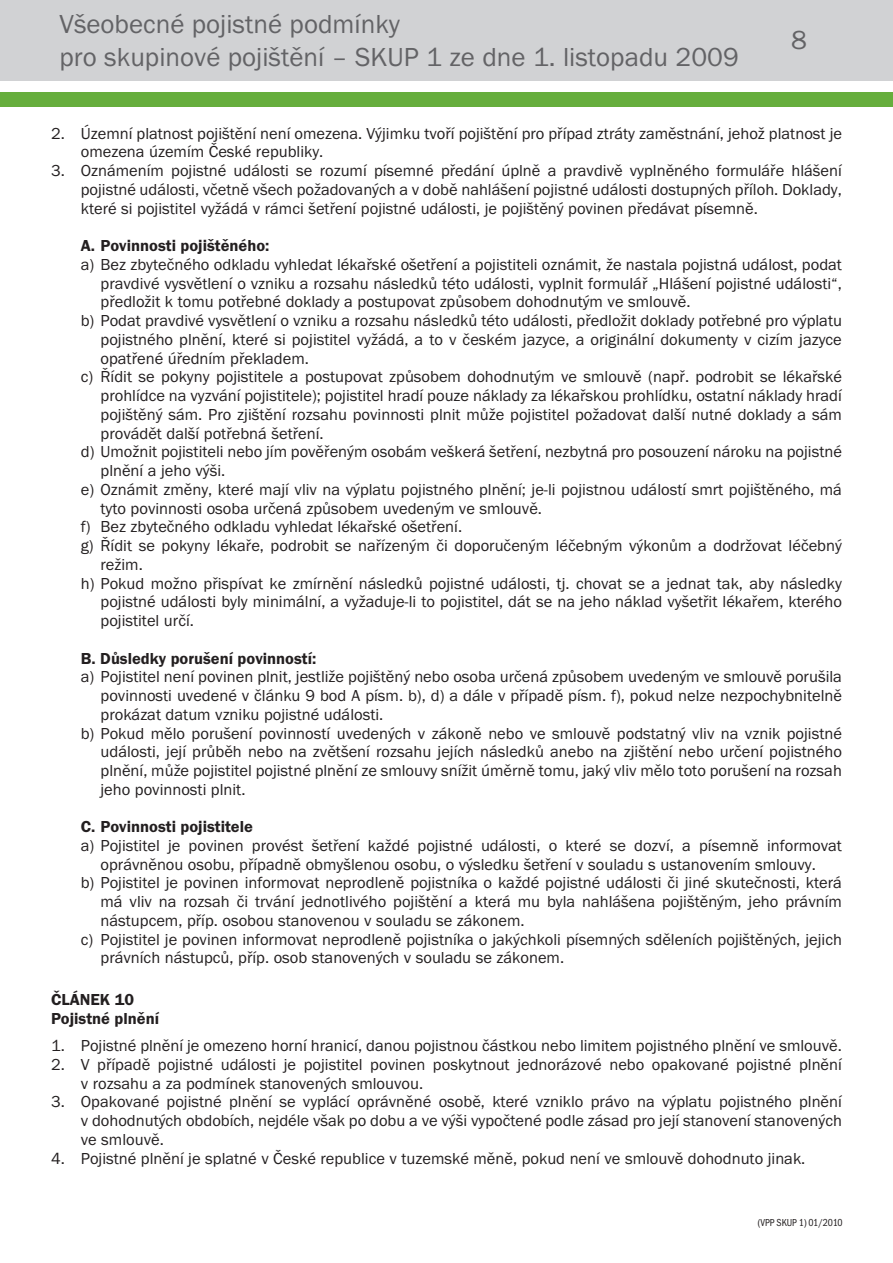
<style>
.page{position:relative;width:893px;height:1263px;background:#fff}
.page>*{position:absolute;margin:0;border:0;box-sizing:border-box;transform-origin:0 0}
.t1{font:27px/32.4px "Franklin Got Itc TOT Boo";color:#636366}
.t2{font:16.5px/18.8px "Franklin Got Itc TOT Boo";color:#231f20}
.t3{font:16.5px/18.8px "Franklin Got Itc TOT Dem";color:#231f20}
.t4{font:10.5px "Franklin Got Itc TOT Boo Con";color:#231f20;scale:.96 1}
</style>
<div class="page">
<div style="left:0;top:0;width:893px;height:81px;background:#d1d2d4"></div>
<div style="left:0;top:92px;width:893px;height:15px;background:#66ae3d"></div>
<h1 class="t1" style="left:60px;top:8px;width:681px">Všeobecné pojistné podmínky<br>pro skupinové pojištění – SKUP 1 ze dne 1. listopadu 2009</h1>
<h1 class="t1" style="left:791px;top:25px;width:17px">8</h1>
<p class="t2" style="left:81px;top:124px;width:763px;text-indent:-30px">2. Územní platnost pojištění není omezena. Výjimku tvoří pojištění pro případ ztráty zaměstnání, jehož platnost je omezena územím České republiky.</p>
<p class="t2" style="left:81px;top:161px;width:763px;text-align:justify;text-indent:-30px">3. Oznámením pojistné události se rozumí písemné předání úplně a pravdivě vyplněného formuláře hlášení pojistné události, včetně všech požadovaných a v době nahlášení pojistné události dostupných příloh. Doklady, které si pojistitel vyžádá v rámci šetření pojistné události, je pojištěný povinen předávat písemně.</p>
<p class="t3" style="left:81px;top:236px;width:190px">A. Povinnosti pojištěného:</p>
<p class="t2" style="left:81px;top:255px;width:763px">a) Bez zbytečného odkladu vyhledat lékařské ošetření a pojistiteli oznámit, že nastala pojistná událost, podat</p>
<p class="t2" style="left:101px;top:274px;width:743px">pravdivé vysvětlení o vzniku a rozsahu následků této události, vyplnit formulář „Hlášení pojistné události“,</p>
<p class="t2" style="left:101px;top:293px;width:592px">předložit k tomu potřebné doklady a postupovat způsobem dohodnutým ve smlouvě.</p>
<p class="t2" style="left:81px;top:311px;width:763px">b) Podat pravdivé vysvětlení o vzniku a rozsahu následků této události, předložit doklady potřebné pro výplatu</p>
<p class="t2" style="left:101px;top:330px;width:743px">pojistného plnění, které si pojistitel vyžádá, a to v českém jazyce, a originální dokumenty v cizím jazyce</p>
<p class="t2" style="left:101px;top:349px;width:210px">opatřené úředním překladem.</p>
<p class="t2" style="left:81px;top:368px;width:763px">c) Řídit se pokyny pojistitele a postupovat způsobem dohodnutým ve smlouvě (např. podrobit se lékařské</p>
<p class="t2" style="left:101px;top:386px;width:743px">prohlídce na vyzvání pojistitele); pojistitel hradí pouze náklady za lékařskou prohlídku, ostatní náklady hradí</p>
<p class="t2" style="left:101px;top:405px;width:743px">pojištěný sám. Pro zjištění rozsahu povinnosti plnit může pojistitel požadovat další nutné doklady a sám</p>
<p class="t2" style="left:101px;top:424px;width:225px">provádět další potřebná šetření.</p>
<p class="t2" style="left:81px;top:443px;width:763px">d) Umožnit pojistiteli nebo jím pověřeným osobám veškerá šetření, nezbytná pro posouzení nároku na pojistné</p>
<p class="t2" style="left:101px;top:461px;width:126px">plnění a jeho výši.</p>
<p class="t2" style="left:81px;top:480px;width:763px">e) Oznámit změny, které mají vliv na výplatu pojistného plnění; je-li pojistnou událostí smrt pojištěného, má</p>
<p class="t2" style="left:101px;top:499px;width:443px">tyto povinnosti osoba určená způsobem uvedeným ve smlouvě.</p>
<p class="t2" style="left:81px;top:518px;width:383px">f) Bez zbytečného odkladu vyhledat lékařské ošetření.</p>
<p class="t2" style="left:81px;top:536px;width:763px">g) Řídit se pokyny lékaře, podrobit se nařízeným či doporučeným léčebným výkonům a dodržovat léčebný</p>
<p class="t2" style="left:101px;top:555px;width:44px">režim.</p>
<p class="t2" style="left:81px;top:574px;width:763px">h) Pokud možno přispívat ke zmírnění následků pojistné události, tj. chovat se a jednat tak, aby následky</p>
<p class="t2" style="left:101px;top:593px;width:743px">pojistné události byly minimální, a vyžaduje-li to pojistitel, dát se na jeho náklad vyšetřit lékařem, kterého</p>
<p class="t2" style="left:101px;top:611px;width:95px">pojistitel určí.</p>
<p class="t3" style="left:81px;top:649px;width:237px">B. Důsledky porušení povinností:</p>
<p class="t2" style="left:81px;top:668px;width:763px">a) Pojistitel není povinen plnit, jestliže pojištěný nebo osoba určená způsobem uvedeným ve smlouvě porušila</p>
<p class="t2" style="left:101px;top:686px;width:743px">povinnosti uvedené v článku 9 bod A písm. b), d) a dále v případě písm. f), pokud nelze nezpochybnitelně</p>
<p class="t2" style="left:101px;top:705px;width:284px">prokázat datum vzniku pojistné události.</p>
<p class="t2" style="left:81px;top:724px;width:763px">b) Pokud mělo porušení povinností uvedených v zákoně nebo ve smlouvě podstatný vliv na vznik pojistné</p>
<p class="t2" style="left:101px;top:743px;width:743px">události, její průběh nebo na zvětšení rozsahu jejích následků anebo na zjištění nebo určení pojistného</p>
<p class="t2" style="left:101px;top:761px;width:743px">plnění, může pojistitel pojistné plnění ze smlouvy snížit úměrně tomu, jaký vliv mělo toto porušení na rozsah</p>
<p class="t2" style="left:101px;top:780px;width:146px">jeho povinnosti plnit.</p>
<p class="t3" style="left:81px;top:817px;width:174px">C. Povinnosti pojistitele</p>
<p class="t2" style="left:81px;top:836px;width:763px">a) Pojistitel je povinen provést šetření každé pojistné události, o které se dozví, a písemně informovat</p>
<p class="t2" style="left:101px;top:855px;width:717px">oprávněnou osobu, případně obmyšlenou osobu, o výsledku šetření v souladu s ustanovením smlouvy.</p>
<p class="t2" style="left:81px;top:874px;width:763px">b) Pojistitel je povinen informovat neprodleně pojistníka o každé pojistné události či jiné skutečnosti, která</p>
<p class="t2" style="left:101px;top:892px;width:743px">má vliv na rozsah či trvání jednotlivého pojištění a která mu byla nahlášena pojištěným, jeho právním</p>
<p class="t2" style="left:101px;top:911px;width:425px">nástupcem, příp. osobou stanovenou v souladu se zákonem.</p>
<p class="t2" style="left:81px;top:930px;width:763px">c) Pojistitel je povinen informovat neprodleně pojistníka o jakýchkoli písemných sděleních pojištěných, jejich</p>
<p class="t2" style="left:101px;top:949px;width:465px">právních nástupců, příp. osob stanovených v souladu se zákonem.</p>
<p class="t3" style="left:51px;top:990px;width:110px">ČLÁNEK 10<br>Pojistné plnění</p>
<p class="t2" style="left:51px;top:1036px;width:792px">1. Pojistné plnění je omezeno horní hranicí, danou pojistnou částkou nebo limitem pojistného plnění ve smlouvě.</p>
<p class="t2" style="left:81px;top:1055px;width:763px;text-indent:-30px">2. V případě pojistné události je pojistitel povinen poskytnout jednorázové nebo opakované pojistné plnění v rozsahu a za podmínek stanovených smlouvou.</p>
<p class="t2" style="left:81px;top:1093px;width:763px;text-align:justify;text-indent:-30px">3. Opakované pojistné plnění se vyplácí oprávněné osobě, které vzniklo právo na výplatu pojistného plnění v dohodnutých obdobích, nejdéle však po dobu a ve výši vypočtené podle zásad pro její stanovení stanovených ve smlouvě.</p>
<p class="t2" style="left:51px;top:1149px;width:756px">4. Pojistné plnění je splatné v České republice v tuzemské měně, pokud není ve smlouvě dohodnuto jinak.</p>
<p class="t4" style="left:758px;top:1217px;width:90px">(VPP SKUP 1) 01/2010</p>
</div>
